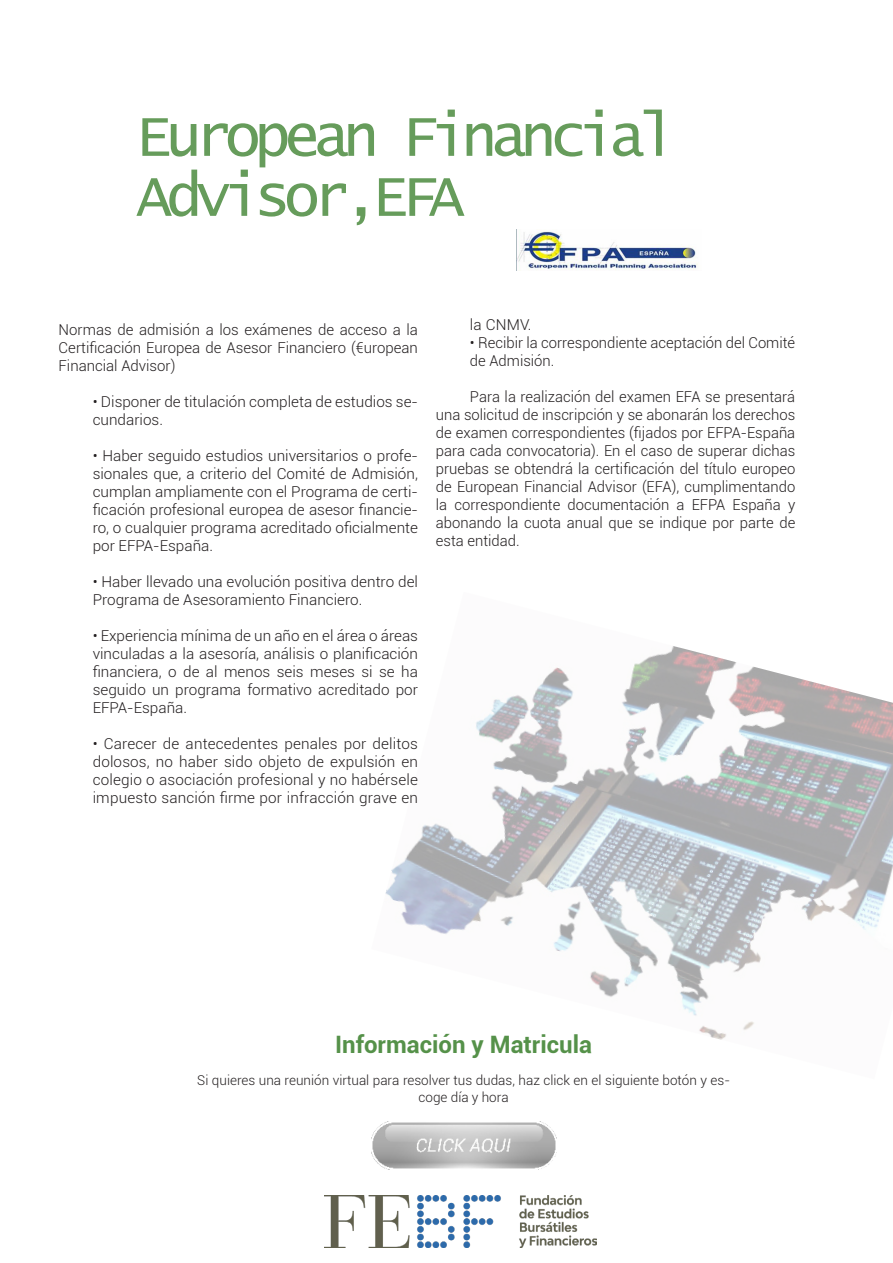
<style>
.page{position:relative;width:893px;height:1263px;background:#fff}
.page>*{position:absolute;margin:0;border:0;box-sizing:border-box;transform-origin:0 0}
.t1{font:60px/60px "Lucida Console";letter-spacing:-.11em;color:#669c5b}
.t2{font:700 24px "Roboto";color:#559149}
.t3{font:300 15px/18px "Roboto";color:#231f20;text-align:justify}
.t4{font:300 13.5px/16.2px "Roboto";color:#231f20;text-align:center}
</style>
<div class="page">
<img style="left:385px;top:646px;width:508px;height:394px">
<img style="left:517px;top:231px;width:181px;height:39px">
<img style="left:371px;top:1122px;width:185px;height:48px">
<img style="left:325px;top:1195px;width:271px;height:53px">
<p class="t1" style="left:136px;top:108px;width:540px">European Financial<br>Advisor,EFA</p>
<p class="t3" style="left:59px;top:320px;width:361px">Normas de admisión a los exámenes de acceso a la Certificación Europea de Asesor Financiero (€uropean Financial Advisor)</p>
<p class="t3" style="left:93px;top:392px;width:327px">• Disponer de titulación completa de estudios se&shy;cundarios.</p>
<p class="t3" style="left:93px;top:446px;width:327px">• Haber seguido estudios universitarios o profe&shy;sionales que, a criterio del Comité de Admisión, cumplan ampliamente con el Programa de certi&shy;ficación profesional europea de asesor financie&shy;ro, o cualquier programa acreditado oficialmente por EFPA-España.</p>
<p class="t3" style="left:93px;top:572px;width:327px">• Haber llevado una evolución positiva dentro del<br>Programa de Asesoramiento Financiero.</p>
<p class="t3" style="left:93px;top:626px;width:327px">• Experiencia mínima de un año en el área o áreas vinculadas a la asesoría, análisis o planificación financiera, o de al menos seis meses si se ha seguido un programa formativo acreditado por EFPA-España.</p>
<p class="t3" style="left:93px;top:734px;width:327px">• Carecer de antecedentes penales por delitos dolosos, no haber sido objeto de expulsión en colegio o asociación profesional y no habérsele impuesto sanción firme por infracción grave en</p>
<p class="t3" style="left:470px;top:315px;width:63px">la CNMV.</p>
<p class="t3" style="left:470px;top:333px;width:327px">• Recibir la correspondiente aceptación del Comité de Admisión.</p>
<p class="t3" style="left:436px;top:387px;width:361px;text-align:left;text-indent:34px">Para la realización del examen EFA se presentará una solicitud de inscripción y se abonarán los derechos de examen correspondientes (fijados por EFPA-España para cada convocatoria). En el caso de superar dichas pruebas se obtendrá la certificación del título europeo de European Financial Advisor (EFA), cumplimentando la correspondiente documentación a EFPA España y abonando la cuota anual que se indique por parte de esta entidad.</p>
<p class="t2" style="left:335px;top:1027px;width:258px">Información y Matricula</p>
<p class="t4" style="left:197px;top:1072px;width:534px">Si quieres una reunión virtual para resolver tus dudas, haz click en el siguiente botón y es&shy;coge día y hora</p>
</div>
